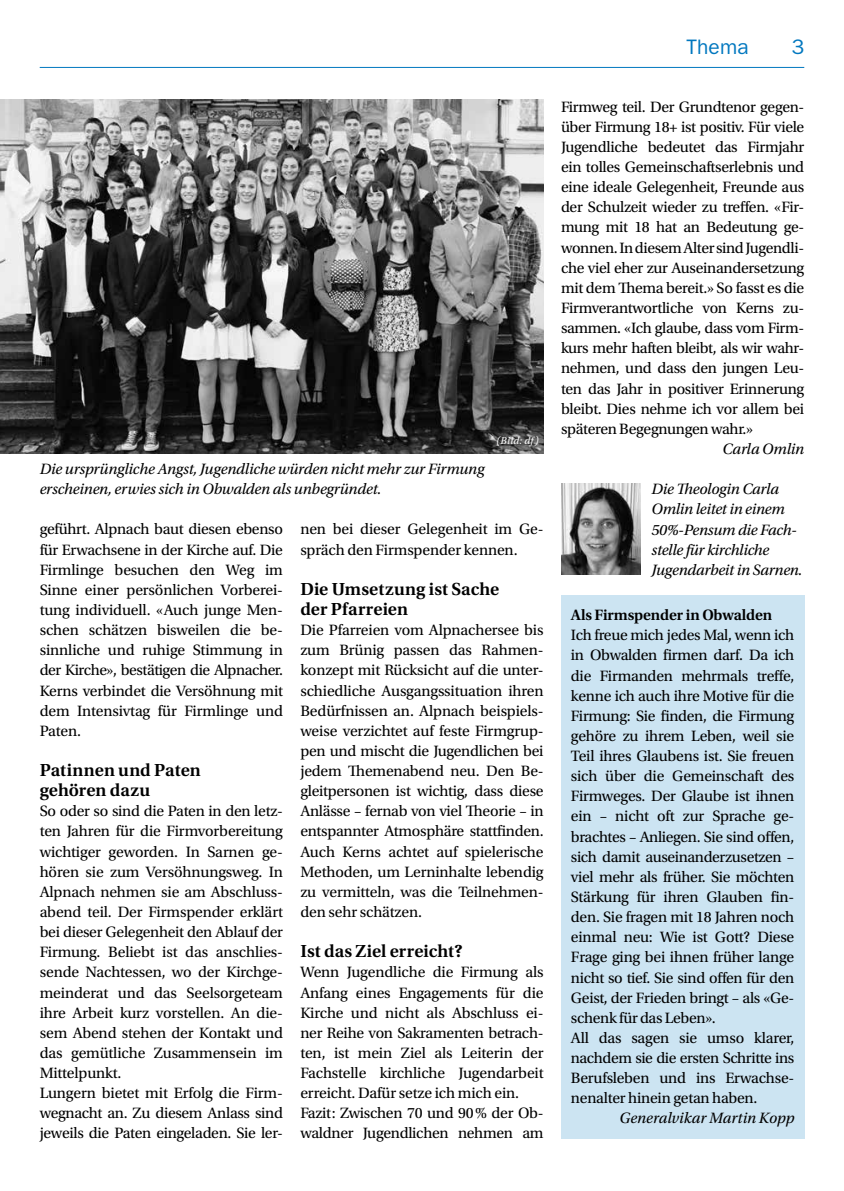
<style>
.page{position:relative;width:844px;height:1191px;background:#fff}
.page>*{position:absolute;margin:0;border:0;box-sizing:border-box;transform-origin:0 0}
.t1{font:21px "ITC Franklin Gothic Std";letter-spacing:.01em;color:#0077bf}
.t2{font:600 18.38px/20.1px "Utopia Std";color:#000}
.t3{font:15.75px/20.1px "Utopia Std";letter-spacing:-.015em;color:#000}
.t4{font:italic 15.75px/20.1px "Utopia Std";letter-spacing:-.01em;color:#000}
.t5{font:600 15.75px "Utopia Std";letter-spacing:-.01em;color:#000}
.t6{font:italic 10.5px "Utopia Std";letter-spacing:.02em;color:#fff}
</style>
<div class="page">
<hr style="left:40px;top:67px;width:764px;height:1px;background:#0077bf">
<img style="left:0;top:99px;width:543px;height:355px">
<div style="left:561px;top:595px;width:243px;height:543px;background:#cce4f2"></div>
<img style="left:561px;top:484px;width:79px;height:90px">
<h1 class="t1" style="left:686px;top:35px;width:64px">Thema</h1>
<h1 class="t1" style="left:791px;top:35px;width:14px">3</h1>
<p class="t4" style="left:40px;top:459px;width:446px">Die ursprüngliche Angst, Jugendliche würden nicht mehr zur Firmung erscheinen, erwies sich in Obwalden als unbegründet.</p>
<p class="t6" style="left:496px;top:435px;width:44px">(Bild: df)</p>
<p class="t3" style="left:40px;top:519px;width:245px;text-align:justify">geführt. Alpnach baut diesen ebenso für Erwachsene in der Kirche auf. Die Firmlinge besuchen den Weg im Sinne einer persönlichen Vorberei&shy;tung individuell. «Auch junge Men&shy;schen schätzen bisweilen die be&shy;sinnliche und ruhige Stimmung in der Kirche», bestätigen die Alpnacher.<br>Kerns verbindet die Versöhnung mit dem Intensivtag für Firmlinge und Paten.</p>
<p class="t2" style="left:40px;top:760px;width:163px">Patinnen und Paten gehören dazu</p>
<p class="t3" style="left:40px;top:801px;width:245px">So oder so sind die Paten in den letz&shy;ten Jahren für die Firmvorbereitung wichtiger geworden. In Sarnen ge&shy;hören sie zum Versöhnungsweg. In Alpnach nehmen sie am Abschluss&shy;abend teil. Der Firmspender erklärt bei dieser Gelegenheit den Ablauf der Firmung. Beliebt ist das anschlies&shy;sende Nachtessen, wo der Kirchge&shy;meinderat und das Seelsorgeteam ihre Arbeit kurz vorstellen. An die&shy;sem Abend stehen der Kontakt und das gemütliche Zusammensein im Mittelpunkt.<br>Lungern bietet mit Erfolg die Firm&shy;wegnacht an. Zu diesem Anlass sind jeweils die Paten eingeladen. Sie ler-</p>
<p class="t3" style="left:300px;top:519px;width:245px">nen bei dieser Gelegenheit im Ge&shy;spräch den Firmspender kennen.</p>
<p class="t2" style="left:300px;top:579px;width:200px">Die Umsetzung ist Sache der Pfarreien</p>
<p class="t3" style="left:300px;top:620px;width:245px;text-align:justify">Die Pfarreien vom Alpnachersee bis zum Brünig passen das Rahmen&shy;konzept mit Rücksicht auf die unter&shy;schiedliche Ausgangssituation ihren Bedürfnissen an. Alpnach beispiels&shy;weise verzichtet auf feste Firmgrup&shy;pen und mischt die Jugendlichen bei jedem Themenabend neu. Den Be&shy;gleitpersonen ist wichtig, dass diese Anlässe – fernab von viel Theorie – in entspannter Atmosphäre stattfinden.<br>Auch Kerns achtet auf spielerische Methoden, um Lerninhalte lebendig zu vermitteln, was die Teilnehmen&shy;den sehr schätzen.</p>
<p class="t2" style="left:300px;top:941px;width:164px">Ist das Ziel erreicht?</p>
<p class="t3" style="left:300px;top:962px;width:245px">Wenn Jugendliche die Firmung als Anfang eines Engagements für die Kirche und nicht als Abschluss ei&shy;ner Reihe von Sakramenten betrach&shy;ten, ist mein Ziel als Leiterin der Fachstelle kirchliche Jugendarbeit erreicht. Dafür setze ich mich ein.<br>Fazit: Zwischen 70 und 90% der Ob&shy;waldner Jugendlichen nehmen am</p>
<p class="t3" style="left:561px;top:97px;width:245px;text-align:justify">Firmweg teil. Der Grundtenor gegen&shy;über Firmung 18+ ist positiv. Für viele Jugendliche bedeutet das Firmjahr ein tolles Gemeinschaftserlebnis und eine ideale Gelegenheit, Freunde aus der Schulzeit wieder zu treffen. «Fir&shy;mung mit 18 hat an Bedeutung ge&shy;wonnen. In diesem Alter sind Jugendli&shy;che viel eher zur Auseinandersetzung mit dem Thema bereit.» So fasst es die Firmverantwortliche von Kerns zu&shy;sammen. «Ich glaube, dass vom Firm&shy;kurs mehr haften bleibt, als wir wahr&shy;nehmen, und dass den jungen Leu&shy;ten das Jahr in positiver Erinnerung bleibt. Dies nehme ich vor allem bei späteren Begegnungen wahr.»</p>
<p class="t4" style="left:722px;top:439px;width:83px">Carla Omlin</p>
<p class="t4" style="left:651px;top:479px;width:152px">Die Theologin Carla<br>Omlin leitet in einem<br>50%-Pensum die Fach&shy;stelle für kirchliche<br>Jugendarbeit in Sarnen.</p>
<p class="t5" style="left:570px;top:606px;width:203px">Als Firmspender in Obwalden</p>
<p class="t3" style="left:570px;top:625px;width:225px">Ich freue mich jedes Mal, wenn ich in Obwalden firmen darf. Da ich die Firmanden mehrmals treffe, kenne ich auch ihre Motive für die<br>Firmung: Sie finden, die Firmung gehöre zu ihrem Leben, weil sie<br>Teil ihres Glaubens ist. Sie freuen sich über die Gemeinschaft des<br>Firmweges. Der Glaube ist ihnen ein – nicht oft zur Sprache ge&shy;brachtes – Anliegen. Sie sind offen, sich damit auseinanderzusetzen – viel mehr als früher. Sie möchten<br>Stärkung für ihren Glauben fin&shy;den. Sie fragen mit 18 Jahren noch einmal neu: Wie ist Gott? Diese<br>Frage ging bei ihnen früher lange nicht so tief. Sie sind offen für den<br>Geist, der Frieden bringt – als «Ge&shy;schenk für das Leben».<br>All das sagen sie umso klarer, nachdem sie die ersten Schritte ins<br>Berufsleben und ins Erwachse&shy;nenalter hinein getan haben.</p>
<p class="t4" style="left:619px;top:1108px;width:176px">Generalvikar Martin Kopp</p>
</div>
